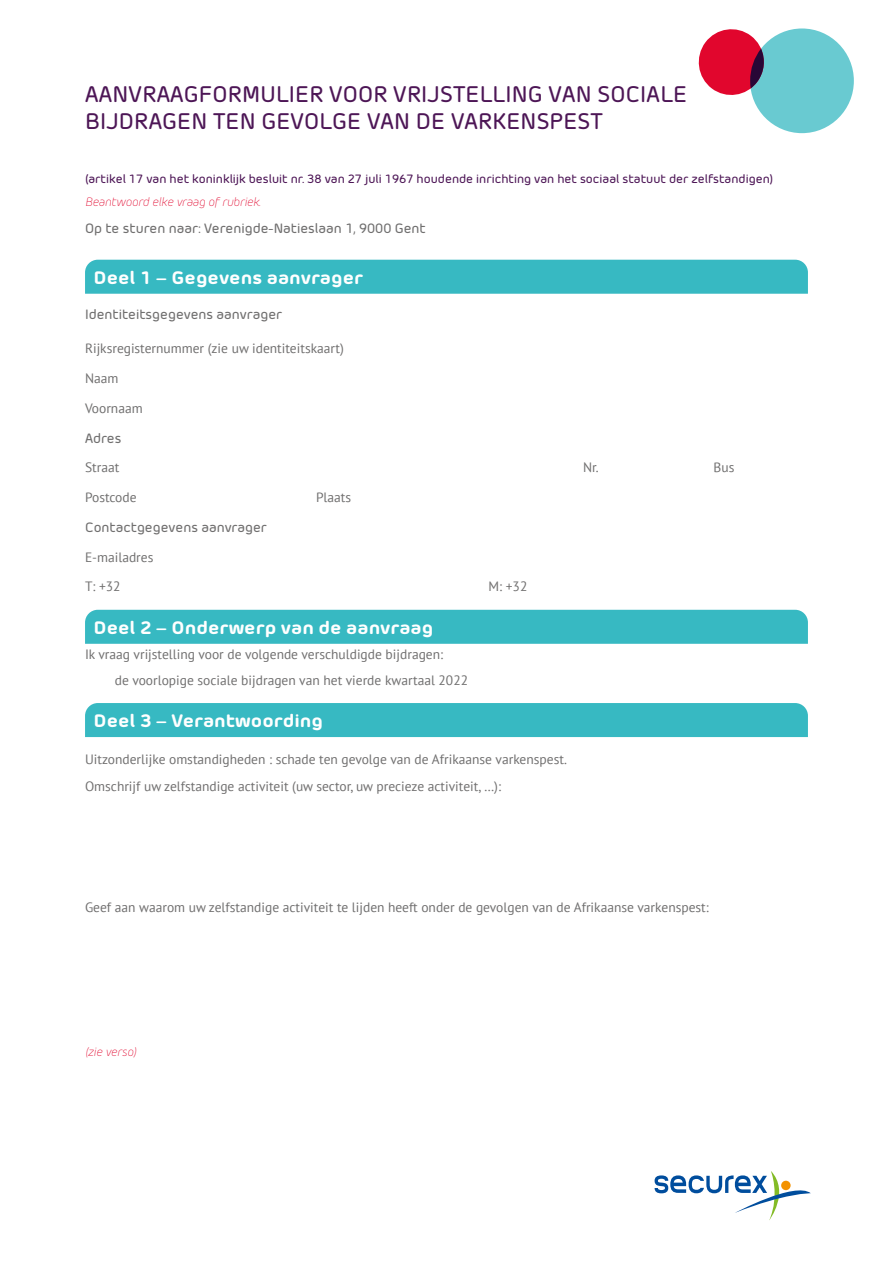
<style>
.page{position:relative;width:893px;height:1263px;background:#fff}
.page>*{position:absolute;margin:0;border:0;box-sizing:border-box;transform-origin:0 0}
.t1{font:500 22.5px/27px "Morebi Rounded";letter-spacing:.005em;color:#4d1656}
.t2{font:900 18px "Morebi Rounded";color:#fff}
.t3{font:13.5px/26.5px "PT Sans";color:#706f6f}
.t4{font:500 13.5px "Morebi Rounded";color:#706f6f}
.t5{font:500 12px "Morebi Rounded";color:#4d1656}
.t6{font:italic 300 12px "Morebi Rounded";color:#e1062d}
</style>
<div class="page">
<svg style="left:655px;top:1171px;width:156px;height:49px"></svg>
<div style="left:85px;top:260px;width:723px;height:34px;background:#37b9c2"></div>
<div style="left:85px;top:610px;width:723px;height:34px;background:#37b9c2"></div>
<div style="left:85px;top:703px;width:723px;height:34px;background:#37b9c2"></div>
<div style="left:750px;top:28px;width:104px;height:105px;background:#69cad1;border-radius:50%"></div>
<svg style="left:698px;top:29px;width:70px;height:70px"></svg>
<h1 class="t1" style="left:85px;top:79px;width:604px">AANVRAAGFORMULIER VOOR VRIJSTELLING VAN SOCIALE<br>BIJDRAGEN TEN GEVOLGE VAN DE VARKENSPEST</h1>
<p class="t5" style="left:85px;top:170px;width:690px">(artikel 17 van het koninklijk besluit nr. 38 van 27 juli 1967 houdende inrichting van het sociaal statuut der zelfstandigen)</p>
<p class="t6" style="left:85px;top:193px;width:177px">Beantwoord elke vraag of rubriek.</p>
<p class="t4" style="left:85px;top:218px;width:342px">Op te sturen naar: Verenigde-Natieslaan 1, 9000 Gent</p>
<h2 class="t2" style="left:94px;top:264px;width:271px">Deel 1 – Gegevens aanvrager</h2>
<p class="t4" style="left:85px;top:305px;width:199px">Identiteitsgegevens aanvrager</p>
<p class="t3" style="left:85px;top:335px;width:260px">Rijksregisternummer (zie uw identiteitskaart)</p>
<p class="t3" style="left:85px;top:365px;width:35px">Naam</p>
<p class="t3" style="left:85px;top:394px;width:59px">Voornaam</p>
<p class="t4" style="left:85px;top:428px;width:38px">Adres</p>
<p class="t3" style="left:85px;top:454px;width:36px">Straat</p>
<p class="t3" style="left:583px;top:454px;width:17px">Nr.</p>
<p class="t3" style="left:714px;top:454px;width:22px">Bus</p>
<p class="t3" style="left:85px;top:484px;width:53px">Postcode</p>
<p class="t3" style="left:316px;top:484px;width:37px">Plaats</p>
<p class="t4" style="left:85px;top:517px;width:183px">Contactgegevens aanvrager</p>
<p class="t3" style="left:85px;top:543px;width:70px">E-mailadres</p>
<p class="t3" style="left:85px;top:573px;width:37px">T: +32</p>
<p class="t3" style="left:489px;top:573px;width:40px">M: +32</p>
<h2 class="t2" style="left:94px;top:614px;width:341px">Deel 2 – Onderwerp van de aanvraag</h2>
<p class="t3" style="left:115px;top:640px;width:355px;text-indent:-30px">Ik vraag vrijstelling voor de volgende verschuldigde bijdragen:<br>de voorlopige sociale bijdragen van het vierde kwartaal 2022</p>
<h2 class="t2" style="left:94px;top:707px;width:231px">Deel 3 – Verantwoording</h2>
<p class="t3" style="left:85px;top:745px;width:484px;line-height:27px">Uitzonderlijke omstandigheden : schade ten gevolge van de Afrikaanse varkenspest.<br>Omschrijf uw zelfstandige activiteit (uw sector, uw precieze activiteit, …):</p>
<p class="t3" style="left:85px;top:894px;width:625px">Geef aan waarom uw zelfstandige activiteit te lijden heeft onder de gevolgen van de Afrikaanse varkenspest:</p>
<p class="t6" style="left:85px;top:1043px;width:53px">(zie verso)</p>
</div>
